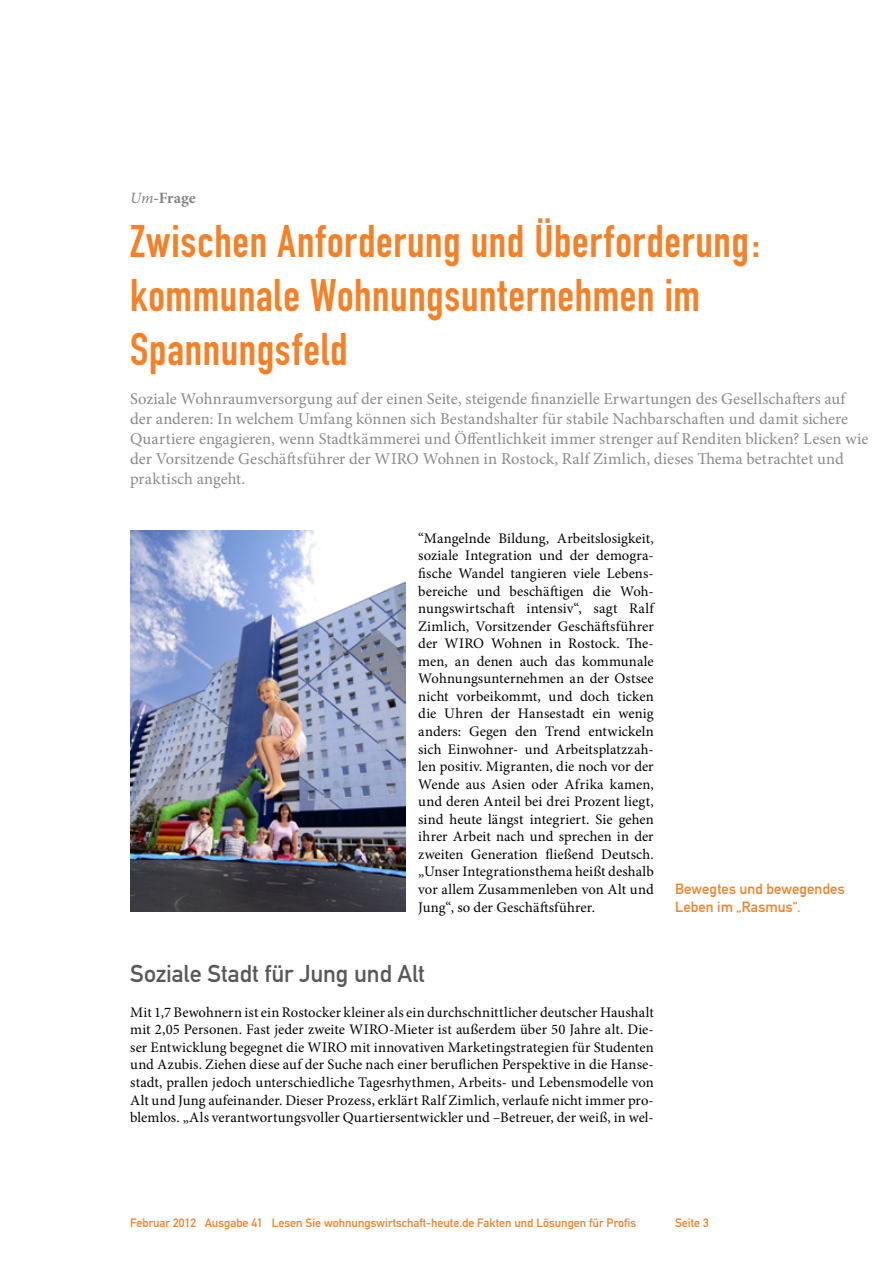
<style>
.page{position:relative;width:893px;height:1263px;background:#fff}
.page>*{position:absolute;margin:0;border:0;box-sizing:border-box;transform-origin:0 0}
.Überschrift_Groß{font:45px/54px "DIN Engschrift";letter-spacing:.015em;color:#f58025}
.Überschrift_Grau{font:24px "DIN Mittelschrift";letter-spacing:-.01em;color:#56585c}
.Anlesetext{font:16.5px/19.8px "Minion Pro";color:#8b898c}
.Kategorie{font:700 15.75px "Minion Pro";color:#848285}
.Fließtext_erste_Zeil{font:14.7px/17.5px "Minion Pro";letter-spacing:.005em;color:#000;text-align:justify}
.Bildunterschrift{font:14.7px/17.5px "DIN Mittelschrift";letter-spacing:.005em;color:#f58025}
.t1{font:12px "DIN Mittelschrift";color:#f58025}
.s1{font-weight:400;font-style:italic}
</style>
<div class="page">
<img style="left:130px;top:531px;width:275px;height:380px">
<p class="Kategorie" style="left:130px;top:187px;width:67px"><span class="s1">Um</span>-Frage</p>
<p class="Überschrift_Groß" style="left:130px;top:214px;width:632px">Zwischen Anforderung und Überforderung: kommunale Wohnungsunternehmen im<br>Spannungsfeld</p>
<p class="Anlesetext" style="left:130px;top:389px;width:740px">Soziale Wohnraumversorgung auf der einen Seite, steigende finanzielle Erwartungen des Gesellschafters auf der anderen: In welchem Umfang können sich Bestandshalter für stabile Nachbarschaften und damit sichere Quartiere engagieren, wenn Stadtkämmerei und Öffentlichkeit immer strenger auf Renditen blicken? Lesen wie der Vorsitzende Geschäftsführer der WIRO Wohnen in Rostock, Ralf Zimlich, dieses Thema betrachtet und praktisch angeht.</p>
<p class="Fließtext_erste_Zeil" style="left:418px;top:529px;width:237px">“Mangelnde Bildung, Arbeitslosigkeit, soziale Integration und der demogra&shy;fische Wandel tangieren viele Lebens&shy;bereiche und beschäftigen die Woh&shy;nungswirtschaft intensiv“, sagt Ralf Zimlich, Vorsitzender Geschäftsführer der WIRO Wohnen in Rostock. The&shy;men, an denen auch das kommunale Wohnungsunternehmen an der Ostsee nicht vorbeikommt, und doch ticken die Uhren der Hansestadt ein wenig anders: Gegen den Trend entwickeln sich Einwohner- und Arbeitsplatzzah&shy;len positiv. Migranten, die noch vor der Wende aus Asien oder Afrika kamen, und deren Anteil bei drei Prozent liegt, sind heute längst integriert. Sie gehen ihrer Arbeit nach und sprechen in der zweiten Generation fließend Deutsch. „Unser Integrationsthema heißt deshalb vor allem Zusammenleben von Alt und Jung“, so der Geschäftsführer.</p>
<p class="Überschrift_Grau" style="left:130px;top:959px;width:296px">Soziale Stadt für Jung und Alt</p>
<p class="Fließtext_erste_Zeil" style="left:130px;top:1003px;width:525px">Mit 1,7 Bewohnern ist ein Rostocker kleiner als ein durchschnittlicher deutscher Haushalt mit 2,05 Personen. Fast jeder zweite WIRO-Mieter ist außerdem über 50 Jahre alt. Die&shy;ser Entwicklung begegnet die WIRO mit innovativen Marketingstrategien für Studenten und Azubis. Ziehen diese auf der Suche nach einer beruflichen Perspektive in die Hanse&shy;stadt, prallen jedoch unterschiedliche Tagesrhythmen, Arbeits- und Lebensmodelle von Alt und Jung aufeinander. Dieser Prozess, erklärt Ralf Zimlich, verlaufe nicht immer pro&shy;blemlos. „Als verantwortungsvoller Quartiersentwickler und –Betreuer, der weiß, in wel-</p>
<p class="Bildunterschrift" style="left:675px;top:880px;width:171px">Bewegtes und bewegendes<br>Leben im „Rasmus“.</p>
<p class="t1" style="left:130px;top:1216px;width:507px">Februar 2012 Ausgabe 41 Lesen Sie wohnungswirtschaft-heute.de Fakten und Lösungen für Profis</p>
<p class="t1" style="left:675px;top:1216px;width:35px">Seite 3</p>
</div>
